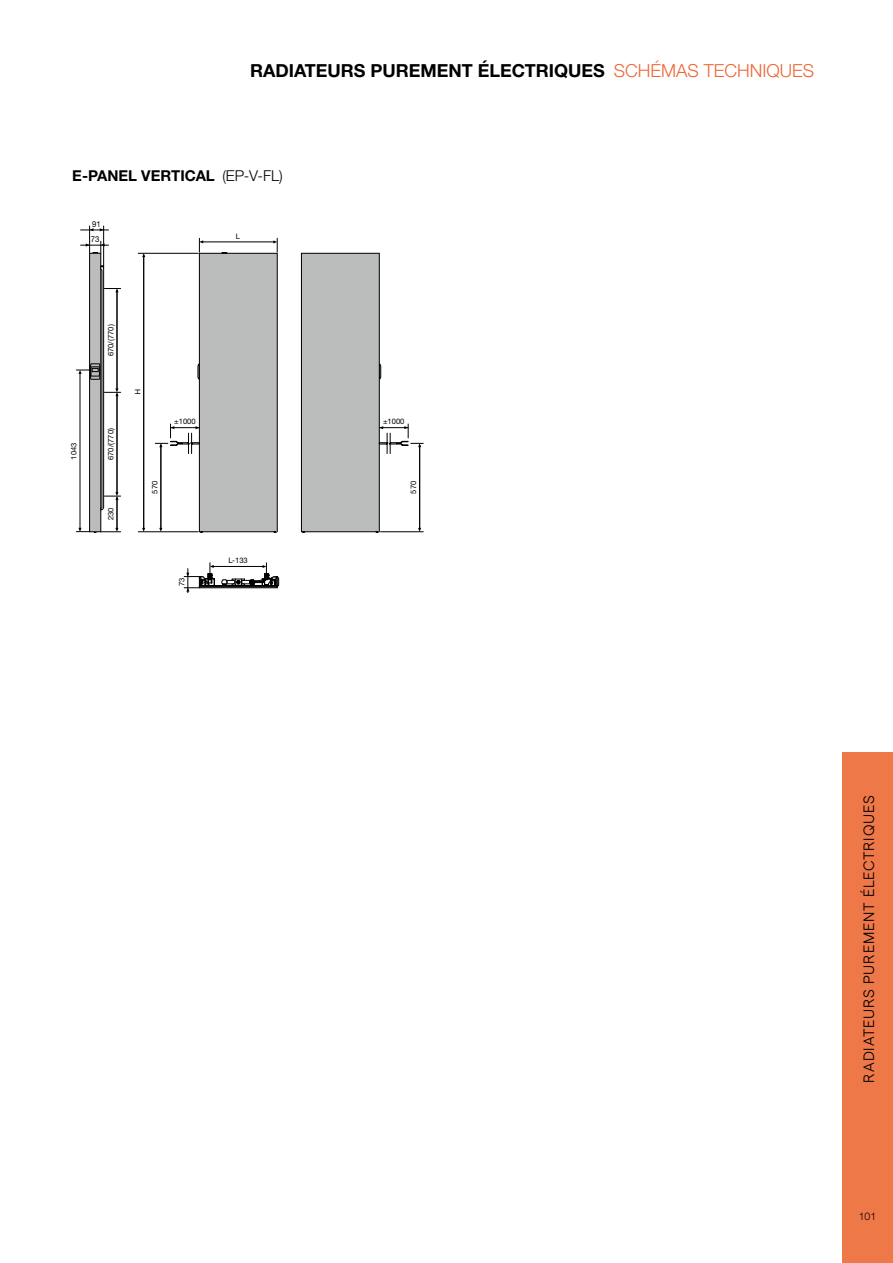
<style>
.page{position:relative;width:893px;height:1263px;background:#fff}
.page>*{position:absolute;margin:0;border:0;box-sizing:border-box;transform-origin:0 0}
.t1{font:300 18px "Helvetica Neue LTW1 G";color:#ec6737}
.t2{font:700 18px "Helvetica Neue LTW1 G";color:#000}
.t3{font:300 15px "Matter";color:#000}
.t4{font:700 15px "Helvetica Neue LTW1 G";color:#000}
.t5{font:300 10.5px "Helvetica Neue LTW1 G";color:#000}
.t6{font:8.1px "Helvetica Neue LTW1 G";color:#000;scale:.95 1}
.t7{font:7.65px "Helvetica Neue LTW1 G";color:#000}
.s1{font-weight:700;color:#000}
.s2{font-weight:300}
</style>
<div class="page">
<svg style="left:197px;top:363px;width:2px;height:17px"></svg>
<div style="left:199px;top:253px;width:78px;height:279px;background:#bbbcbc"></div>
<div style="left:199px;top:253px;width:78px;height:279px;border:1px solid #000"></div>
<div style="left:90px;top:253px;width:11px;height:279px;background:#bbbcbc"></div>
<div style="left:89px;top:253px;width:12px;height:279px;border:1px solid #000"></div>
<hr style="left:201px;top:242px;width:74px;height:1px;background:#000">
<svg style="left:199px;top:238px;width:4px;height:14px"></svg>
<svg style="left:273px;top:238px;width:5px;height:14px"></svg>
<svg style="left:184px;top:563px;width:95px;height:29px"></svg>
<hr style="left:80px;top:373px;width:1px;height:157px;background:#000">
<svg style="left:81px;top:226px;width:28px;height:27px"></svg>
<hr style="left:103px;top:226px;width:1px;height:40px;background:#000">
<hr style="left:143px;top:255px;width:1px;height:274px;background:#000">
<hr style="left:138px;top:253px;width:60px;height:1px;background:#000">
<hr style="left:161px;top:445px;width:1px;height:84px;background:#000">
<hr style="left:138px;top:531px;width:60px;height:1px;background:#000">
<hr style="left:117px;top:498px;width:1px;height:31px;background:#000">
<svg style="left:76px;top:266px;width:45px;height:244px"></svg>
<svg style="left:76px;top:528px;width:45px;height:5px"></svg>
<svg style="left:155px;top:424px;width:45px;height:30px"></svg>
<svg style="left:379px;top:363px;width:2px;height:17px"></svg>
<div style="left:301px;top:253px;width:78px;height:279px;background:#bbbcbc"></div>
<div style="left:301px;top:253px;width:78px;height:279px;border:1px solid #000"></div>
<hr style="left:419px;top:445px;width:1px;height:84px;background:#000">
<hr style="left:380px;top:531px;width:43px;height:1px;background:#000">
<svg style="left:379px;top:424px;width:44px;height:30px"></svg>
<div style="left:842px;top:753px;width:51px;height:510px;background:#ef7849"></div>
<h1 class="t2" style="left:250px;top:59px;width:25px">RADIA</h1>
<h1 class="t2" style="left:305px;top:59px;width:105px">TEURS PUREMEN</h1>
<h1 class="t2" style="left:462px;top:59px;width:29px">T ÉLEC</h1>
<h1 class="t1" style="left:525px;top:59px;width:291px"><span class="s1">TRIQUES</span> SCHÉMAS TECHNIQUES</h1>
<h2 class="t4" style="left:72px;top:166px;width:212px">E-PANEL VERTICAL <span class="s2">(EP-V-FL)</span></h2>
<p class="t6" style="left:92px;top:219px;width:11px">91</p>
<p class="t6" style="left:91px;top:234px;width:11px">73</p>
<p class="t7" style="left:69px;top:460px;width:18px;rotate:-90deg">1043</p>
<p class="t7" style="left:106px;top:356px;width:33px;rotate:-90deg">670/(770)</p>
<p class="t7" style="left:106px;top:460px;width:33px;rotate:-90deg">670/(770)</p>
<p class="t7" style="left:106px;top:520px;width:14px;rotate:-90deg">230</p>
<p class="t7" style="left:236px;top:231px;width:6px">L</p>
<p class="t7" style="left:174px;top:417px;width:23px">±1000</p>
<p class="t7" style="left:150px;top:493px;width:14px;rotate:-90deg">570</p>
<p class="t7" style="left:177px;top:586px;width:10px;rotate:-90deg">73</p>
<p class="t7" style="left:228px;top:556px;width:21px">L-133</p>
<p class="t7" style="left:383px;top:417px;width:23px">±1000</p>
<p class="t7" style="left:409px;top:493px;width:14px;rotate:-90deg">570</p>
<h2 class="t3" style="left:858px;top:1082px;width:287px;rotate:-90deg">Radiateurs purement électriques</h2>
<h3 class="t5" style="left:859px;top:1210px;width:19px">101</h3>
</div>
